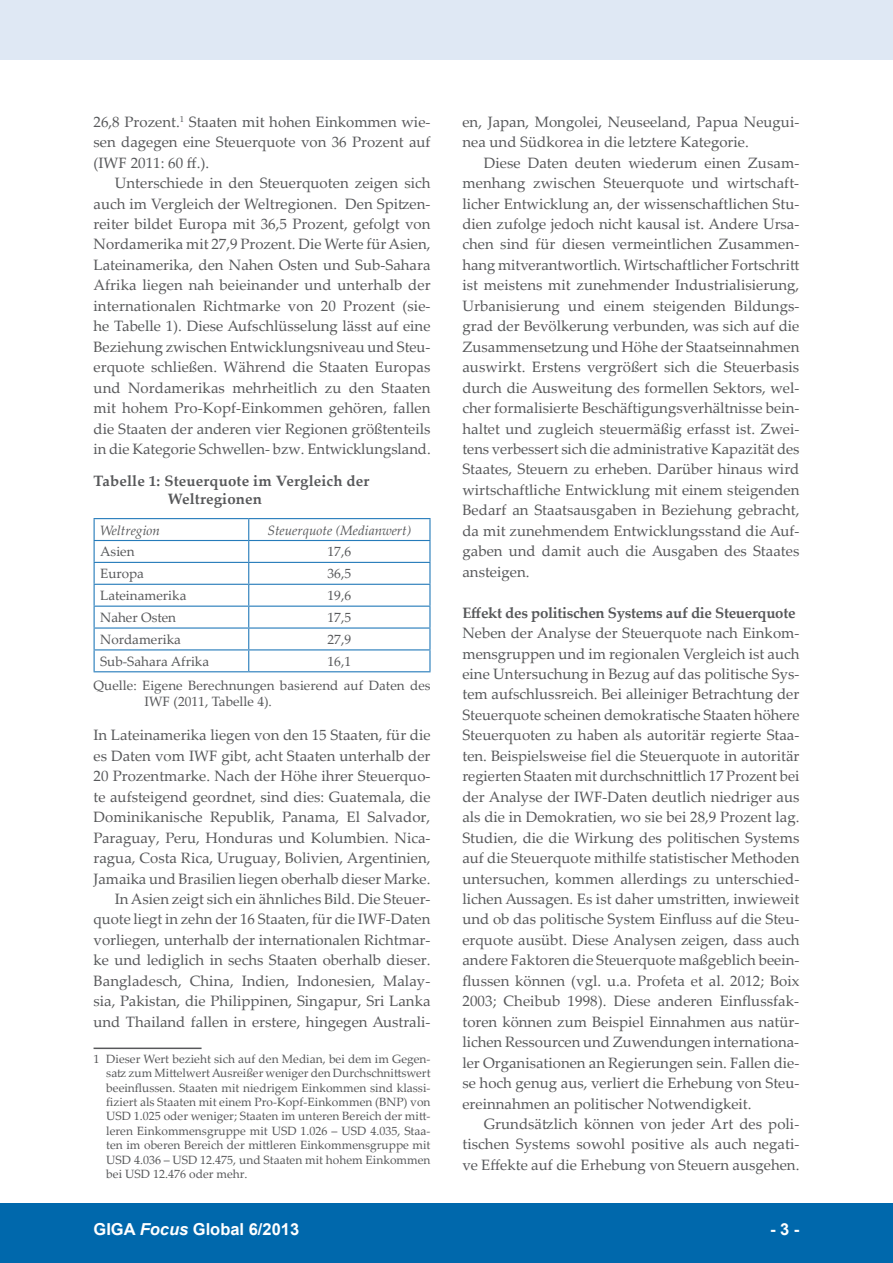
<style>
.page{position:relative;width:893px;height:1263px;background:#fff}
.page>*{position:absolute;margin:0;border:0;box-sizing:border-box;transform-origin:0 0}
.t1{font:700 16.5px "Arial";color:#fff}
.t2{font:15px/20.4px "Palatino Linotype";color:#57585a;text-align:justify}
.t3{font:700 15px/18px "Palatino Linotype";letter-spacing:.01em;color:#57585a}
.t4{font:700 15px "Palatino Linotype";letter-spacing:-.02em;color:#57585a}
.t5{font:13.5px/16.2px "Palatino Linotype";color:#57585a}
.t6{font:italic 13.5px "Palatino Linotype";color:#57585a}
.t7{font:12px/14.4px "Palatino Linotype";color:#57585a;text-align:justify}
.s1{font-style:italic}
</style>
<div class="page">
<div style="left:0;top:1203px;width:893px;height:60px;background:#0068ac"></div>
<div style="left:0;top:0;width:893px;height:60px;background:#dfe8f4"></div>
<hr style="left:94px;top:518px;width:155px;height:1px;background:#257bba">
<hr style="left:249px;top:518px;width:182px;height:1px;background:#257bba">
<hr style="left:429px;top:519px;width:2px;height:21px;background:#257bba">
<hr style="left:94px;top:540px;width:155px;height:1px;background:#257bba">
<hr style="left:249px;top:540px;width:182px;height:1px;background:#257bba">
<hr style="left:429px;top:541px;width:2px;height:21px;background:#257bba">
<hr style="left:94px;top:562px;width:155px;height:1px;background:#257bba">
<hr style="left:249px;top:562px;width:182px;height:1px;background:#257bba">
<hr style="left:429px;top:563px;width:2px;height:21px;background:#257bba">
<hr style="left:94px;top:584px;width:155px;height:1px;background:#257bba">
<hr style="left:249px;top:584px;width:182px;height:1px;background:#257bba">
<hr style="left:429px;top:585px;width:2px;height:21px;background:#257bba">
<hr style="left:94px;top:606px;width:155px;height:1px;background:#257bba">
<hr style="left:249px;top:606px;width:182px;height:1px;background:#257bba">
<hr style="left:429px;top:607px;width:2px;height:20px;background:#257bba">
<hr style="left:94px;top:627px;width:155px;height:2px;background:#257bba">
<hr style="left:249px;top:627px;width:182px;height:2px;background:#257bba">
<hr style="left:429px;top:629px;width:2px;height:20px;background:#257bba">
<hr style="left:94px;top:649px;width:155px;height:1px;background:#257bba">
<svg style="left:94px;top:519px;width:1px;height:152px"></svg>
<hr style="left:249px;top:649px;width:182px;height:1px;background:#257bba">
<svg style="left:248px;top:519px;width:1px;height:152px"></svg>
<hr style="left:429px;top:650px;width:2px;height:21px;background:#257bba">
<hr style="left:94px;top:671px;width:155px;height:1px;background:#257bba">
<hr style="left:249px;top:671px;width:182px;height:1px;background:#257bba">
<hr style="left:94px;top:1047px;width:108px;height:2px;background:#57585a">
<p class="t2" style="left:94px;top:111px;width:338px">26,8 Prozent.<sup>1</sup> Staaten mit hohen Einkommen wie&shy;sen dagegen eine Steuerquote von 36 Prozent auf (IWF 2011: 60 ff.).</p>
<p class="t2" style="left:94px;top:172px;width:339px;text-indent:21px">Unterschiede in den Steuerquoten zeigen sich auch im Vergleich der Weltregionen. Den Spitzen&shy;reiter bildet Europa mit 36,5 Prozent, gefolgt von Nordamerika mit 27,9 Prozent. Die Werte für Asien, Lateinamerika, den Nahen Osten und Sub-Sahara Afrika liegen nah beieinander und unterhalb der internationalen Richtmarke von 20 Prozent (sie&shy;he Tabelle 1). Diese Aufschlüsselung lässt auf eine Beziehung zwischen Entwicklungsniveau und Steu&shy;erquote schließen. Während die Staaten Europas und Nordamerikas mehrheitlich zu den Staaten mit hohem Pro-Kopf-Einkommen gehören, fallen die Staaten der anderen vier Regionen größtenteils in die Kategorie Schwellen- bzw. Entwicklungsland.</p>
<p class="t3" style="left:168px;top:471px;width:203px;text-indent:-74px">Tabelle 1: Steuerquote im Vergleich der<br>Weltregionen</p>
<p class="t6" style="left:100px;top:520px;width:61px">Weltregion</p>
<p class="t6" style="left:268px;top:520px;width:145px">Steuerquote (Medianwert)</p>
<p class="t5" style="left:100px;top:543px;width:36px">Asien</p>
<p class="t5" style="left:328px;top:543px;width:25px">17,6</p>
<p class="t5" style="left:100px;top:565px;width:45px">Europa</p>
<p class="t5" style="left:328px;top:565px;width:25px">36,5</p>
<p class="t5" style="left:100px;top:587px;width:88px">Lateinamerika</p>
<p class="t5" style="left:328px;top:587px;width:25px">19,6</p>
<p class="t5" style="left:100px;top:609px;width:78px">Naher Osten</p>
<p class="t5" style="left:328px;top:609px;width:25px">17,5</p>
<p class="t5" style="left:100px;top:631px;width:82px">Nordamerika</p>
<p class="t5" style="left:328px;top:631px;width:25px">27,9</p>
<p class="t5" style="left:100px;top:653px;width:111px">Sub-Sahara Afrika</p>
<p class="t5" style="left:328px;top:653px;width:25px">16,1</p>
<p class="t5" style="left:145px;top:677px;width:288px;text-indent:-51px">Quelle: Eigene Berechnungen basierend auf Daten des<br>IWF (2011, Tabelle 4).</p>
<p class="t2" style="left:94px;top:724px;width:339px;text-align:right">In Lateinamerika liegen von den 15 Staaten, für die es Daten vom IWF gibt, acht Staaten unterhalb der 20 Prozentmarke. Nach der Höhe ihrer Steuerquo&shy;te aufsteigend geordnet, sind dies: Guatemala, die Dominikanische Republik, Panama, El Salvador, Paraguay, Peru, Honduras und Kolumbien. Nica&shy;ragua, Costa Rica, Uruguay, Bolivien, Argentinien, Jamaika und Brasilien liegen oberhalb dieser Marke.<br>In Asien zeigt sich ein ähnliches Bild. Die Steuer&shy;quote liegt in zehn der 16 Staaten, für die IWF-Daten vorliegen, unterhalb der internationalen Richtmar&shy;ke und lediglich in sechs Staaten oberhalb dieser.<br>Bangladesch, China, Indien, Indonesien, Malay&shy;sia, Pakistan, die Philippinen, Singapur, Sri Lanka und Thailand fallen in erstere, hingegen Australi-</p>
<p class="t7" style="left:106px;top:1051px;width:326px;text-indent:-13px">1 Dieser Wert bezieht sich auf den Median, bei dem im Gegen&shy;satz zum Mittelwert Ausreißer weniger den Durchschnittswert beeinflussen. Staaten mit niedrigem Einkommen sind klassi&shy;fiziert als Staaten mit einem Pro-Kopf-Einkommen (BNP) von USD 1.025 oder weniger; Staaten im unteren Bereich der mitt&shy;leren Einkommensgruppe mit USD 1.026 – USD 4.035, Staa&shy;ten im oberen Bereich der mittleren Einkommensgruppe mit USD 4.036 – USD 12.475, und Staaten mit hohem Einkommen bei USD 12.476 oder mehr.</p>
<p class="t2" style="left:462px;top:111px;width:338px">en, Japan, Mongolei, Neuseeland, Papua Neugui&shy;nea und Südkorea in die letztere Kategorie.</p>
<p class="t2" style="left:462px;top:152px;width:339px;text-indent:21px">Diese Daten deuten wiederum einen Zusam&shy;menhang zwischen Steuerquote und wirtschaft&shy;licher Entwicklung an, der wissenschaftlichen Stu&shy;dien zufolge jedoch nicht kausal ist. Andere Ursa&shy;chen sind für diesen vermeintlichen Zusammen&shy;hang mitverantwortlich. Wirtschaftlicher Fortschritt ist meistens mit zunehmender Industrialisierung, Urbanisierung und einem steigenden Bildungs&shy;grad der Bevölkerung verbunden, was sich auf die Zusammensetzung und Höhe der Staatseinnahmen auswirkt. Erstens vergrößert sich die Steuerbasis durch die Ausweitung des formellen Sektors, wel&shy;cher formalisierte Beschäftigungsverhältnisse bein&shy;haltet und zugleich steuermäßig erfasst ist. Zwei&shy;tens verbessert sich die administrative Kapazität des Staates, Steuern zu erheben. Darüber hinaus wird wirtschaftliche Entwicklung mit einem steigenden Bedarf an Staatsausgaben in Beziehung gebracht, da mit zunehmendem Entwicklungsstand die Auf&shy;gaben und damit auch die Ausgaben des Staates ansteigen.</p>
<p class="t4" style="left:462px;top:602px;width:335px">Effekt des politischen Systems auf die Steuerquote</p>
<p class="t2" style="left:462px;top:622px;width:339px">Neben der Analyse der Steuerquote nach Einkom&shy;mensgruppen und im regionalen Vergleich ist auch eine Untersuchung in Bezug auf das politische Sys&shy;tem aufschlussreich. Bei alleiniger Betrachtung der Steuerquote scheinen demokratische Staaten höhere Steuerquoten zu haben als autoritär regierte Staa&shy;ten. Beispielsweise fiel die Steuerquote in autoritär regierten Staaten mit durchschnittlich 17 Prozent bei der Analyse der IWF-Daten deutlich niedriger aus als die in Demokratien, wo sie bei 28,9 Prozent lag.<br>Studien, die die Wirkung des politischen Systems auf die Steuerquote mithilfe statistischer Methoden untersuchen, kommen allerdings zu unterschied&shy;lichen Aussagen. Es ist daher umstritten, inwieweit und ob das politische System Einfluss auf die Steu&shy;erquote ausübt. Diese Analysen zeigen, dass auch andere Faktoren die Steuerquote maßgeblich beein&shy;flussen können (vgl. u.a. Profeta et al. 2012; Boix 2003; Cheibub 1998). Diese anderen Einflussfak&shy;toren können zum Beispiel Einnahmen aus natür&shy;lichen Ressourcen und Zuwendungen internationa&shy;ler Organisationen an Regierungen sein. Fallen die&shy;se hoch genug aus, verliert die Erhebung von Steu&shy;ereinnahmen an politischer Notwendigkeit.</p>
<p class="t2" style="left:462px;top:1113px;width:338px;text-indent:21px">Grundsätzlich können von jeder Art des poli&shy;tischen Systems sowohl positive als auch negati&shy;ve Effekte auf die Erhebung von Steuern ausgehen.</p>
<p class="t1" style="left:94px;top:1218px;width:207px">GIGA <span class="s1">Focus</span> Global 6/2013</p>
<p class="t1" style="left:770px;top:1218px;width:31px">- 3 -</p>
</div>
